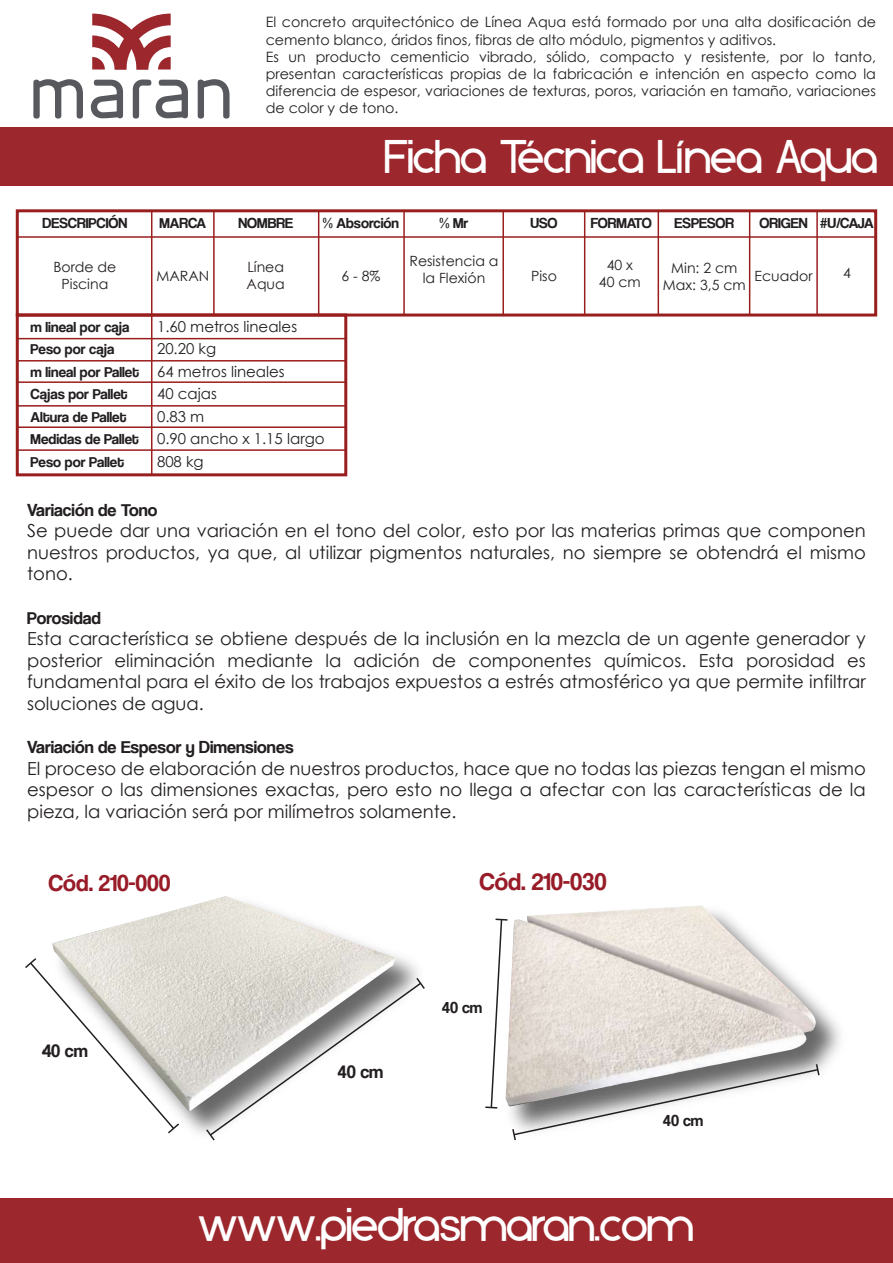
<style>
.page{position:relative;width:893px;height:1263px;background:#fff}
.page>*{position:absolute;margin:0;border:0;box-sizing:border-box;transform-origin:0 0}
.t1{font:37.5px "Fidena";color:#fff}
.t2{font:24.9px "Coolvetica Rg";color:#981c28}
.t3{font:23.85px "Coolvetica Rg";color:#981c28}
.t4{font:18.6px "Coolvetica Rg";color:#231f20}
.t5{font:18px/21.6px "Century Gothic";color:#231f20;text-align:justify}
.t6{font:18px "Coolvetica Rg";color:#231f20}
.t7{font:16.35px "Coolvetica Rg";color:#231f20}
.t8{font:15px/22.5px "Coolvetica Rg";color:#231f20}
.t9{font:15px/22.5px "Century Gothic";color:#231f20}
.t10{font:14.25px/17.1px "Century Gothic";color:#231f20}
.t11{font:14.1px/17px "Century Gothic";color:#231f20;text-align:center}
</style>
<div class="page">
<div style="left:16px;top:209px;width:861px;height:107px;border:3px solid #991e1e"></div>
<hr style="left:17px;top:236px;width:859px;height:2px;background:#991e1e">
<hr style="left:151px;top:211px;width:1px;height:104px;background:#991e1e">
<hr style="left:213px;top:211px;width:2px;height:104px;background:#991e1e">
<hr style="left:318px;top:211px;width:1px;height:104px;background:#991e1e">
<hr style="left:584px;top:212px;width:1px;height:104px;background:#991e1e">
<hr style="left:502px;top:212px;width:2px;height:104px;background:#991e1e">
<hr style="left:403px;top:211px;width:2px;height:104px;background:#991e1e">
<hr style="left:658px;top:211px;width:1px;height:104px;background:#991e1e">
<hr style="left:749px;top:211px;width:1px;height:104px;background:#991e1e">
<hr style="left:816px;top:211px;width:2px;height:104px;background:#991e1e">
<hr style="left:17px;top:338px;width:329px;height:1px;background:#991e1e">
<hr style="left:17px;top:360px;width:329px;height:2px;background:#991e1e">
<hr style="left:17px;top:381px;width:329px;height:2px;background:#991e1e">
<hr style="left:17px;top:405px;width:329px;height:2px;background:#991e1e">
<hr style="left:17px;top:426px;width:329px;height:2px;background:#991e1e">
<hr style="left:17px;top:449px;width:329px;height:2px;background:#991e1e">
<div style="left:16px;top:313px;width:331px;height:163px;border:3px solid #991e1e"></div>
<hr style="left:151px;top:315px;width:1px;height:160px;background:#991e1e">
<div style="left:0;top:1199px;width:893px;height:64px;background:#9c272d"></div>
<div style="left:0;top:128px;width:893px;height:58px;background:#9c272d"></div>
<svg style="left:92px;top:14px;width:79px;height:56px"></svg>
<svg style="left:33px;top:79px;width:197px;height:40px"></svg>
<img style="left:44px;top:956px;width:375px;height:178px">
<img style="left:52px;top:896px;width:344px;height:215px">
<svg style="left:205px;top:976px;width:220px;height:165px"></svg>
<img style="left:527px;top:906px;width:207px;height:12px">
<svg style="left:485px;top:918px;width:336px;height:223px"></svg>
<p class="t10" style="left:266px;top:14px;width:612px">El concreto arquitectónico de Línea Aqua está formado por una alta dosificación de cemento blanco, áridos finos, fibras de alto módulo, pigmentos y aditivos.<br>Es un producto cementicio vibrado, sólido, compacto y resistente, por lo tanto, presentan características propias de la fabricación e intención en aspecto como la diferencia de espesor, variaciones de texturas, poros, variación en tamaño, variaciones de color y de tono.</p>
<h1 class="t1" style="left:385px;top:131px;width:494px">Ficha Técnica Línea Aqua</h1>
<p class="t8" style="left:42px;top:212px;width:87px">DESCRIPCIÓN</p>
<p class="t8" style="left:159px;top:212px;width:48px">MARCA</p>
<p class="t8" style="left:238px;top:212px;width:56px">NOMBRE</p>
<p class="t8" style="left:530px;top:212px;width:29px">USO</p>
<p class="t8" style="left:591px;top:212px;width:63px">FORMATO</p>
<p class="t8" style="left:675px;top:212px;width:61px">ESPESOR</p>
<p class="t8" style="left:759px;top:212px;width:116px">ORIGEN #U/CAJA</p>
<p class="t11" style="left:53px;top:258px;width:65px">Borde de<br>Piscina</p>
<p class="t11" style="left:156px;top:267px;width:54px">MARAN</p>
<p class="t11" style="left:247px;top:258px;width:40px;text-align:left">Línea<br>Aqua</p>
<p class="t11" style="left:531px;top:267px;width:27px">Piso</p>
<p class="t8" style="left:323px;top:212px;width:78px">% Absorción</p>
<p class="t8" style="left:440px;top:212px;width:30px">% Mr</p>
<p class="t11" style="left:409px;top:252px;width:91px">Resistencia a la Flexión</p>
<p class="t11" style="left:599px;top:257px;width:43px">40 x<br>40 cm</p>
<p class="t11" style="left:663px;top:259px;width:84px">Min: 2 cm<br>Max: 3,5 cm</p>
<p class="t11" style="left:755px;top:267px;width:59px">Ecuador</p>
<p class="t11" style="left:843px;top:264px;width:9px">4</p>
<p class="t11" style="left:341px;top:267px;width:41px">6 - 8%</p>
<p class="t8" style="left:31px;top:315px;width:110px">m lineal por caja<br>Peso por caja<br>m lineal por Pallet<br>Cajas por Pallet<br>Altura de Pallet<br>Medidas de Pallet<br>Peso por Pallet</p>
<p class="t9" style="left:157px;top:315px;width:169px">1.60 metros lineales<br>20.20 kg<br>64 metros lineales<br>40 cajas<br>0.83 m<br>0.90 ancho x 1.15 largo<br>808 kg</p>
<p class="t6" style="left:27px;top:499px;width:132px">Variación de Tono</p>
<p class="t5" style="left:27px;top:520px;width:840px">Se puede dar una variación en el tono del color, esto por las materias primas que componen nuestros productos, ya que, al utilizar pigmentos naturales, no siempre se obtendrá el mismo tono.</p>
<p class="t6" style="left:27px;top:607px;width:75px">Porosidad</p>
<p class="t5" style="left:27px;top:628px;width:840px">Esta característica se obtiene después de la inclusión en la mezcla de un agente generador y posterior eliminación mediante la adición de componentes químicos. Esta porosidad es fundamental para el éxito de los trabajos expuestos a estrés atmosférico ya que permite infiltrar soluciones de agua.</p>
<p class="t6" style="left:27px;top:737px;width:268px">Variación de Espesor y Dimensiones</p>
<p class="t5" style="left:27px;top:757px;width:840px">El proceso de elaboración de nuestros productos, hace que no todas las piezas tengan el mismo espesor o las dimensiones exactas, pero esto no llega a afectar con las características de la pieza, la variación será por milímetros solamente.</p>
<h3 class="t3" style="left:49px;top:869px;width:124px">Cód. 210-000</h3>
<h2 class="t2" style="left:479px;top:867px;width:129px">Cód. 210-030</h2>
<p class="t4" style="left:42px;top:1040px;width:47px">40 cm</p>
<p class="t4" style="left:338px;top:1061px;width:47px">40 cm</p>
<p class="t7" style="left:442px;top:998px;width:42px">40 cm</p>
<p class="t7" style="left:663px;top:1111px;width:42px">40 cm</p>
<h1 class="t1" style="left:199px;top:1200px;width:497px">www.piedrasmaran.com</h1>
</div>
